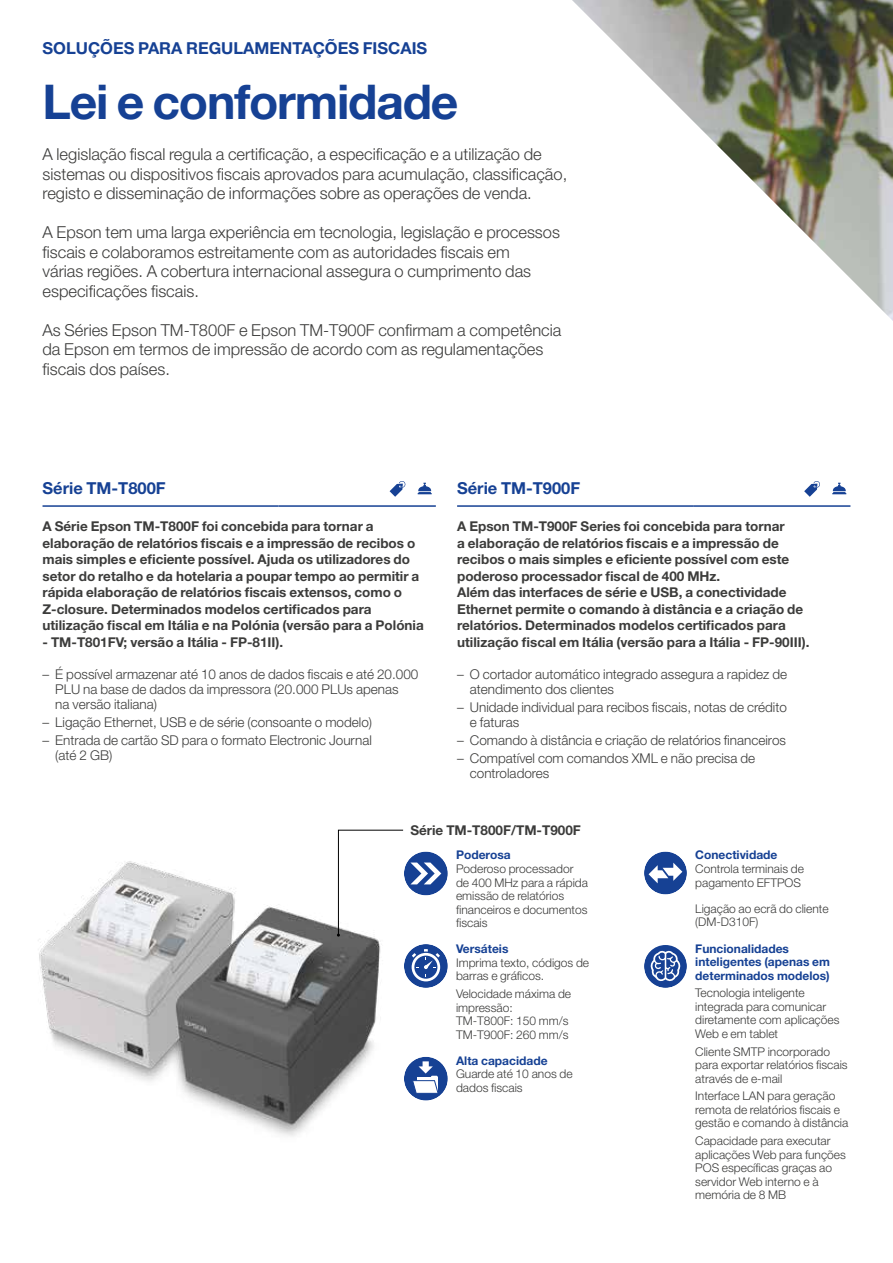
<style>
.page{position:relative;width:893px;height:1263px;background:#fff}
.page>*{position:absolute;margin:0;border:0;box-sizing:border-box;transform-origin:0 0}
.t1{font:700 48px "Helvetica Neue LT Pro";letter-spacing:-.025em;color:#164194}
.t2{font:300 16.5px/19.5px "Helvetica Neue LT Pro";color:#3c3c3b}
.t3{font:700 16.5px "Helvetica Neue LT Pro";color:#164194}
.t4{font:700 13.5px/16.5px "Helvetica Neue LT Pro";color:#3c3c3b}
.t5{font:300 13.5px/15px "Helvetica Neue LT Pro";color:#3c3c3b}
.t6{font:300 12px/13.5px "Helvetica Neue LT Pro";color:#3c3c3b}
.t7{font:700 12px/13.5px "Helvetica Neue LT Pro";color:#164194}
</style>
<div class="page">
<img style="left:38px;top:861px;width:343px;height:275px">
<hr style="left:457px;top:505px;width:236px;height:2px;background:#164194">
<hr style="left:693px;top:505px;width:157px;height:2px;background:#164194">
<hr style="left:43px;top:505px;width:236px;height:2px;background:#164194">
<hr style="left:279px;top:505px;width:157px;height:2px;background:#164194">
<svg style="left:417px;top:483px;width:15px;height:11px"></svg>
<svg style="left:390px;top:481px;width:15px;height:16px"></svg>
<svg style="left:832px;top:483px;width:14px;height:11px"></svg>
<svg style="left:804px;top:481px;width:16px;height:16px"></svg>
<svg style="left:337px;top:829px;width:67px;height:107px"></svg>
<div style="left:404px;top:851px;width:44px;height:44px;background:#164194;border-radius:50%"></div>
<svg style="left:410px;top:862px;width:31px;height:22px"></svg>
<div style="left:404px;top:944px;width:44px;height:44px;background:#164194;border-radius:50%"></div>
<svg style="left:410px;top:951px;width:32px;height:32px"></svg>
<div style="left:412px;top:953px;width:28px;height:28px;background:#fff;border-radius:50%"></div>
<svg style="left:414px;top:956px;width:23px;height:23px"></svg>
<svg style="left:412px;top:949px;width:28px;height:28px"></svg>
<div style="left:404px;top:1057px;width:44px;height:43px;background:#164194;border-radius:50%"></div>
<svg style="left:412px;top:1061px;width:26px;height:33px"></svg>
<div style="left:644px;top:851px;width:43px;height:43px;background:#164194;border-radius:50%"></div>
<svg style="left:649px;top:863px;width:33px;height:20px"></svg>
<svg style="left:644px;top:945px;width:43px;height:43px"></svg>
<img style="left:572px;top:0;width:321px;height:321px">
<p class="t3" style="left:43px;top:38px;width:386px">SOLUÇÕES PARA REGULAMENTAÇÕES FISCAIS</p>
<h1 class="t1" style="left:43px;top:72px;width:417px">Lei e conformidade</h1>
<p class="t2" style="left:43px;top:144px;width:526px">A legislação fiscal regula a certificação, a especificação e a utilização de sistemas ou dispositivos fiscais aprovados para acumulação, classificação, registo e disseminação de informações sobre as operações de venda.</p>
<p class="t2" style="left:43px;top:222px;width:519px">A Epson tem uma larga experiência em tecnologia, legislação e processos fiscais e colaboramos estreitamente com as autoridades fiscais em<br>várias regiões. A cobertura internacional assegura o cumprimento das especificações fiscais.</p>
<p class="t2" style="left:43px;top:320px;width:520px">As Séries Epson TM-T800F e Epson TM-T900F confirmam a competência da Epson em termos de impressão de acordo com as regulamentações fiscais dos países.</p>
<p class="t3" style="left:43px;top:478px;width:125px">Série TM-T800F</p>
<p class="t3" style="left:457px;top:478px;width:125px">Série TM-T900F</p>
<p class="t4" style="left:457px;top:518px;width:354px">A Epson TM-T900F Series foi concebida para tornar<br>a elaboração de relatórios fiscais e a impressão de recibos o mais simples e eficiente possível com este poderoso processador fiscal de 400 MHz.<br>Além das interfaces de série e USB, a conectividade Ethernet permite o comando à distância e a criação de relatórios. Determinados modelos certificados para utilização fiscal em Itália (versão para a Itália - FP-90III).</p>
<p class="t5" style="left:470px;top:666px;width:319px;text-indent:-13px">– O cortador automático integrado assegura a rapidez de atendimento dos clientes</p>
<p class="t5" style="left:470px;top:699px;width:319px;text-indent:-13px">– Unidade individual para recibos fiscais, notas de crédito e faturas</p>
<p class="t5" style="left:457px;top:733px;width:330px">– Comando à distância e criação de relatórios financeiros</p>
<p class="t5" style="left:470px;top:751px;width:287px;text-indent:-13px">– Compatível com comandos XML e não precisa de controladores</p>
<p class="t4" style="left:43px;top:518px;width:383px">A Série Epson TM-T800F foi concebida para tornar a elaboração de relatórios fiscais e a impressão de recibos o mais simples e eficiente possível. Ajuda os utilizadores do setor do retalho e da hotelaria a poupar tempo ao permitir a rápida elaboração de relatórios fiscais extensos, como o Z-closure. Determinados modelos certificados para utilização fiscal em Itália e na Polónia (versão para a Polónia</p>
<p class="t4" style="left:43px;top:633px;width:242px">- TM-T801FV; versão a Itália - FP-81II).</p>
<p class="t5" style="left:55px;top:666px;width:365px;text-indent:-13px">– É possível armazenar até 10 anos de dados fiscais e até 20.000<br>PLU na base de dados da impressora (20.000 PLUs apenas<br>na versão italiana)</p>
<p class="t5" style="left:43px;top:714px;width:331px">– Ligação Ethernet, USB e de série (consoante o modelo)</p>
<p class="t5" style="left:55px;top:733px;width:318px;text-indent:-13px">– Entrada de cartão SD para o formato Electronic Journal (até 2 GB)</p>
<p class="t4" style="left:410px;top:821px;width:172px">Série TM-T800F/TM-T900F</p>
<p class="t7" style="left:456px;top:848px;width:56px">Poderosa</p>
<p class="t6" style="left:456px;top:862px;width:134px">Poderoso processador de 400 MHz para a rápida emissão de relatórios financeiros e documentos fiscais</p>
<p class="t7" style="left:456px;top:942px;width:54px">Versáteis</p>
<p class="t6" style="left:456px;top:955px;width:135px">Imprima texto, códigos de barras e gráficos.</p>
<p class="t6" style="left:456px;top:987px;width:117px">Velocidade máxima de impressão:<br>TM-T800F: 150 mm/s<br>TM-T900F: 260 mm/s</p>
<p class="t7" style="left:456px;top:1053px;width:93px">Alta capacidade</p>
<p class="t6" style="left:456px;top:1067px;width:118px">Guarde até 10 anos de dados fiscais</p>
<p class="t7" style="left:695px;top:848px;width:84px">Conectividade</p>
<p class="t6" style="left:695px;top:862px;width:110px">Controla terminais de pagamento EFTPOS</p>
<p class="t6" style="left:695px;top:901px;width:135px">Ligação ao ecrã do cliente (DM-D310F)</p>
<p class="t7" style="left:695px;top:941px;width:136px">Funcionalidades inteligentes (apenas em determinados modelos)</p>
<p class="t6" style="left:695px;top:986px;width:146px">Tecnologia inteligente integrada para comunicar diretamente com aplicações<br>Web e em tablet</p>
<p class="t6" style="left:695px;top:1044px;width:154px">Cliente SMTP incorporado para exportar relatórios fiscais através de e-mail</p>
<p class="t6" style="left:695px;top:1089px;width:155px">Interface LAN para geração remota de relatórios fiscais e gestão e comando à distância</p>
<p class="t6" style="left:695px;top:1134px;width:152px">Capacidade para executar aplicações Web para funções<br>POS específicas graças ao servidor Web interno e à memória de 8 MB</p>
</div>
